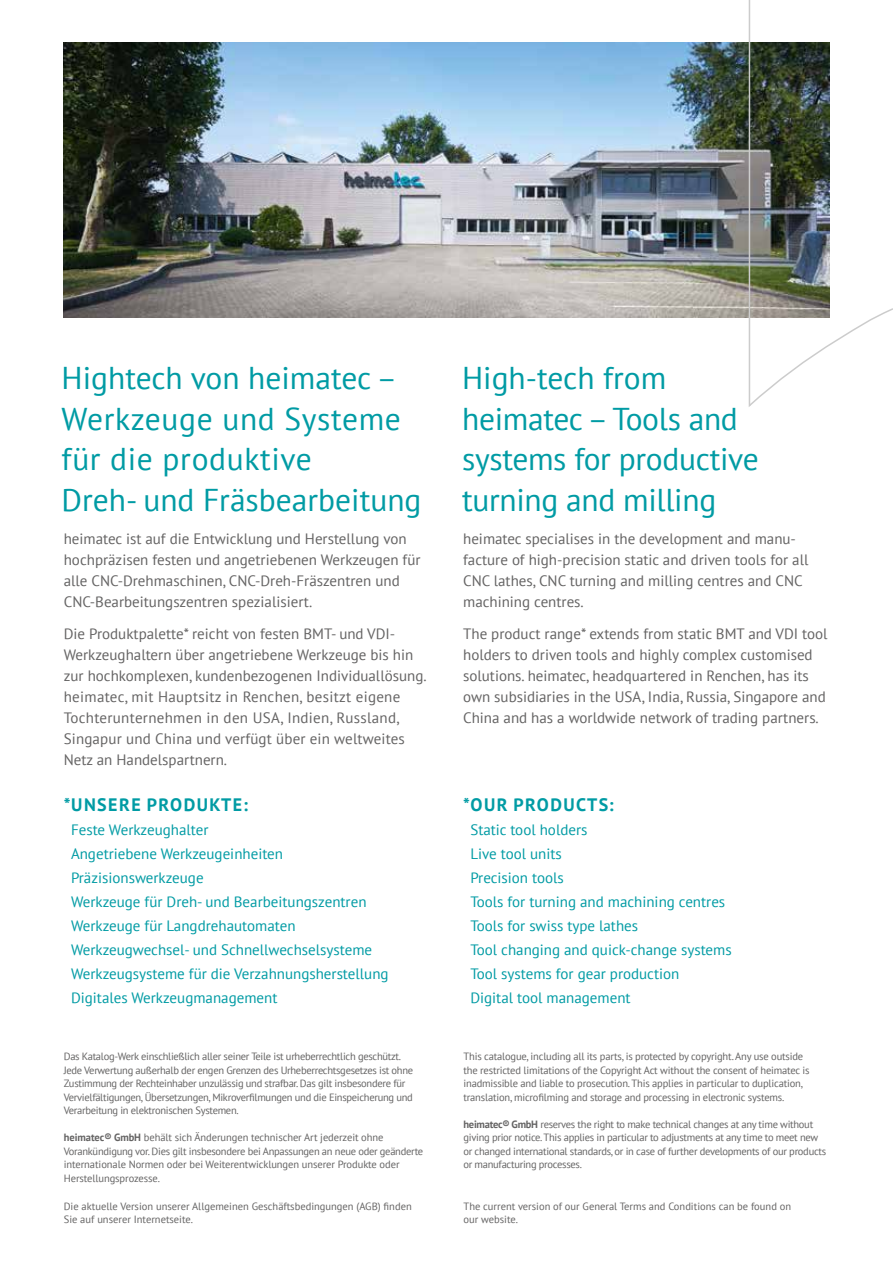
<style>
.page{position:relative;width:893px;height:1263px;background:#fff}
.page>*{position:absolute;margin:0;border:0;box-sizing:border-box;transform-origin:0 0}
.t1{font:31.5px/40.5px "PT Sans";color:#009ba4}
.t2{font:700 18px "PT Sans";letter-spacing:.08em;color:#009ba4}
.t3{font:15px/21px "PT Sans";color:#646363}
.t4{font:15px/24px "PT Sans";color:#009ba4}
.t5{font:10.5px/13.5px "PT Sans";letter-spacing:-.025em;color:#646363}
.t6{font:10.5px/13.5px "PT Sans";letter-spacing:-.005em;color:#646363}
.t7{font:10.5px/13.5px "PT Sans";color:#646363}
.s1{font-weight:700}
</style>
<div class="page">
<img style="left:64px;top:43px;width:684px;height:275px">
<img style="left:748px;top:0;width:145px;height:407px">
<h1 class="t1" style="left:62px;top:357px;width:361px">Hightech von heimatec –<br>Werkzeuge und Systeme für die produktive<br>Dreh- und Fräsbearbeitung</h1>
<h1 class="t1" style="left:462px;top:357px;width:298px">High-tech from heimatec – Tools and systems for productive turning and milling</h1>
<p class="t3" style="left:64px;top:528px;width:358px">heimatec ist auf die Entwicklung und Herstellung von hochpräzisen festen und angetriebenen Werkzeugen für alle CNC-Drehmaschinen, CNC-Dreh-Fräszentren und CNC-Bearbeitungszentren spezialisiert.</p>
<p class="t3" style="left:64px;top:623px;width:364px">Die Produktpalette* reicht von festen BMT- und VDI-Werkzeughaltern über angetriebene Werkzeuge bis hin zur hochkomplexen, kundenbezogenen Individuallösung. heimatec, mit Hauptsitz in Renchen, besitzt eigene Tochterunternehmen in den USA, Indien, Russland, Singapur und China und verfügt über ein weltweites Netz an Handelspartnern.</p>
<p class="t3" style="left:463px;top:528px;width:347px">heimatec specialises in the development and manu&shy;facture of high-precision static and driven tools for all CNC lathes, CNC turning and milling centres and CNC machining centres.</p>
<p class="t3" style="left:463px;top:623px;width:366px">The product range* extends from static BMT and VDI tool holders to driven tools and highly complex customised solutions. heimatec, headquartered in Renchen, has its own subsidiaries in the USA, India, Russia, Singapore and China and has a worldwide network of trading partners.</p>
<p class="t2" style="left:64px;top:793px;width:186px">*UNSERE PRODUKTE:</p>
<p class="t4" style="left:71px;top:817px;width:319px">Feste Werkzeughalter<br>Angetriebene Werkzeugeinheiten Präzisionswerkzeuge<br>Werkzeuge für Dreh- und Bearbeitungszentren Werkzeuge für Langdrehautomaten Werkzeugwechsel- und Schnellwechselsysteme Werkzeugsysteme für die Verzahnungsherstellung Digitales Werkzeugmanagement</p>
<p class="t5" style="left:64px;top:1049px;width:351px">Das Katalog-Werk einschließlich aller seiner Teile ist urheberrechtlich geschützt.<br>Jede Verwertung außerhalb der engen Grenzen des Urheberrechtsgesetzes ist ohne Zustimmung der Rechteinhaber unzulässig und strafbar. Das gilt insbesondere für Vervielfältigungen, Übersetzungen, Mikroverfilmungen und die Einspeicherung und Verarbeitung in elektronischen Systemen.</p>
<p class="t6" style="left:64px;top:1130px;width:361px"><span class="s1">heimatec® GmbH</span> behält sich Änderungen technischer Art jederzeit ohne Vorankündigung vor. Dies gilt insbesondere bei Anpassungen an neue oder geänderte internationale Normen oder bei Weiterentwicklungen unserer Produkte oder Herstellungsprozesse.</p>
<p class="t7" style="left:64px;top:1199px;width:349px">Die aktuelle Version unserer Allgemeinen Geschäftsbedingungen (AGB) finden<br>Sie auf unserer Internetseite.</p>
<p class="t2" style="left:463px;top:793px;width:152px">*OUR PRODUCTS:</p>
<p class="t4" style="left:470px;top:817px;width:263px">Static tool holders<br>Live tool units<br>Precision tools<br>Tools for turning and machining centres<br>Tools for swiss type lathes<br>Tool changing and quick-change systems<br>Tool systems for gear production<br>Digital tool management</p>
<p class="t5" style="left:463px;top:1049px;width:348px">This catalogue, including all its parts, is protected by copyright. Any use outside the restricted limitations of the Copyright Act without the consent of heimatec is inadmissible and liable to prosecution. This applies in particular to duplication, translation, microfilming and storage and processing in electronic systems.</p>
<p class="t5" style="left:463px;top:1117px;width:364px"><span class="s1">heimatec® GmbH</span> reserves the right to make technical changes at any time without giving prior notice. This applies in particular to adjustments at any time to meet new or changed international standards, or in case of further developments of our products or manufacturing processes.</p>
<p class="t7" style="left:463px;top:1199px;width:329px">The current version of our General Terms and Conditions can be found on our website.</p>
</div>
